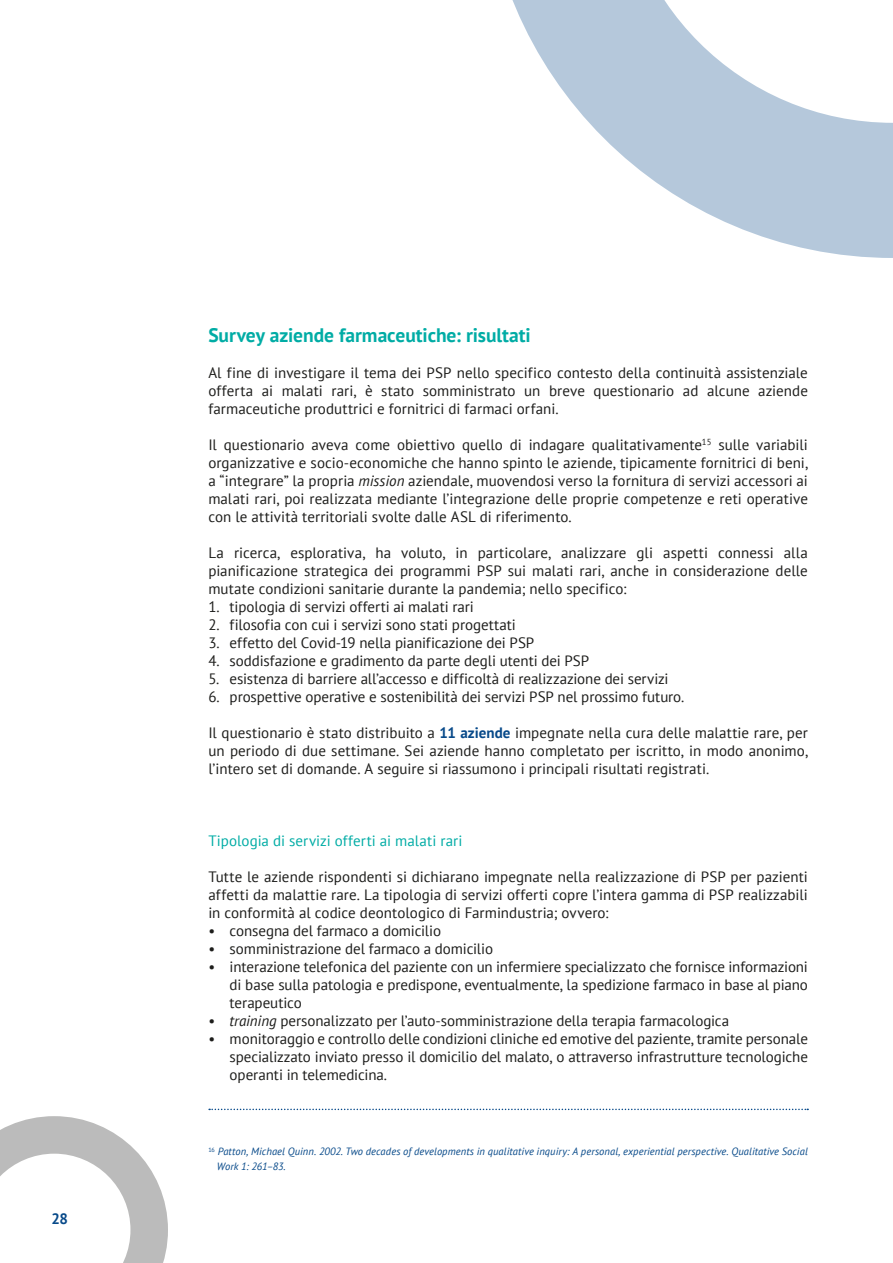
<style>
.page{position:relative;width:893px;height:1263px;background:#fff}
.page>*{position:absolute;margin:0;border:0;box-sizing:border-box;transform-origin:0 0}
.t1{font:700 19.5px "PT Sans";letter-spacing:-.005em;color:#00aca5}
.t2{font:15px/18px "PT Sans";letter-spacing:-.005em;color:#1d1d1b;text-align:justify}
.t3{font:15px "PT Sans";letter-spacing:.005em;color:#00aca5}
.t4{font:700 15px "PT Sans";color:#074989}
.t5{font:italic 10.5px/15px "PT Sans";letter-spacing:.01em;color:#074989}
.s1{font-style:italic}
.s2{font-weight:700;color:#074989}
</style>
<div class="page">
<svg style="left:0;top:1116px;width:168px;height:147px"></svg>
<svg style="left:512px;top:0;width:381px;height:258px;fill:#b5c8db"></svg>
<svg style="left:209px;top:1109px;width:599px;height:1px"></svg>
<p class="t4" style="left:51px;top:1209px;width:18px">28</p>
<h1 class="t1" style="left:208px;top:322px;width:324px">Survey aziende farmaceutiche: risultati</h1>
<p class="t2" style="left:208px;top:363px;width:601px">Al fine di investigare il tema dei PSP nello specifico contesto della continuità assistenziale offerta ai malati rari, è stato somministrato un breve questionario ad alcune aziende farmaceutiche produttrici e fornitrici di farmaci orfani.</p>
<p class="t2" style="left:208px;top:435px;width:601px">Il questionario aveva come obiettivo quello di indagare qualitativamente<sup>15</sup> sulle variabili organizzative e socio-economiche che hanno spinto le aziende, tipicamente fornitrici di beni, a “integrare” la propria <span class="s1">mission</span> aziendale, muovendosi verso la fornitura di servizi accessori ai malati rari, poi realizzata mediante l’integrazione delle proprie competenze e reti operative con le attività territoriali svolte dalle ASL di riferimento.</p>
<p class="t2" style="left:208px;top:543px;width:601px">La ricerca, esplorativa, ha voluto, in particolare, analizzare gli aspetti connessi alla pianificazione strategica dei programmi PSP sui malati rari, anche in considerazione delle mutate condizioni sanitarie durante la pandemia; nello specifico:</p>
<p class="t2" style="left:208px;top:597px;width:267px">1. tipologia di servizi offerti ai malati rari</p>
<p class="t2" style="left:208px;top:615px;width:309px">2. filosofia con cui i servizi sono stati progettati</p>
<p class="t2" style="left:208px;top:633px;width:327px">3. effetto del Covid-19 nella pianificazione dei PSP</p>
<p class="t2" style="left:208px;top:651px;width:382px">4. soddisfazione e gradimento da parte degli utenti dei PSP</p>
<p class="t2" style="left:208px;top:669px;width:462px">5. esistenza di barriere all’accesso e difficoltà di realizzazione dei servizi</p>
<p class="t2" style="left:208px;top:687px;width:478px">6. prospettive operative e sostenibilità dei servizi PSP nel prossimo futuro.</p>
<p class="t2" style="left:208px;top:723px;width:601px">Il questionario è stato distribuito a <span class="s2">11 aziende</span> impegnate nella cura delle malattie rare, per un periodo di due settimane. Sei aziende hanno completato per iscritto, in modo anonimo, l’intero set di domande. A seguire si riassumono i principali risultati registrati.</p>
<p class="t3" style="left:208px;top:831px;width:256px">Tipologia di servizi offerti ai malati rari</p>
<p class="t2" style="left:208px;top:867px;width:601px">Tutte le aziende rispondenti si dichiarano impegnate nella realizzazione di PSP per pazienti affetti da malattie rare. La tipologia di servizi offerti copre l’intera gamma di PSP realizzabili in conformità al codice deontologico di Farmindustria; ovvero:</p>
<p class="t2" style="left:208px;top:921px;width:234px">• consegna del farmaco a domicilio</p>
<p class="t2" style="left:208px;top:939px;width:286px">• somministrazione del farmaco a domicilio</p>
<p class="t2" style="left:230px;top:957px;width:580px;text-indent:-21px">• interazione telefonica del paziente con un infermiere specializzato che fornisce informazioni di base sulla patologia e predispone, eventualmente, la spedizione farmaco in base al piano terapeutico</p>
<p class="t2" style="left:208px;top:1011px;width:522px">• <span class="s1">training</span> personalizzato per l’auto-somministrazione della terapia farmacologica</p>
<p class="t2" style="left:230px;top:1029px;width:580px;text-indent:-21px">• monitoraggio e controllo delle condizioni cliniche ed emotive del paziente, tramite personale specializzato inviato presso il domicilio del malato, o attraverso infrastrutture tecnologiche operanti in telemedicina.</p>
<p class="t5" style="left:217px;top:1144px;width:592px;text-indent:-9px"><sup>16</sup> Patton, Michael Quinn. 2002. Two decades of developments in qualitative inquiry: A personal, experiential perspective. Qualitative Social<br>Work 1: 261–83.</p>
</div>
